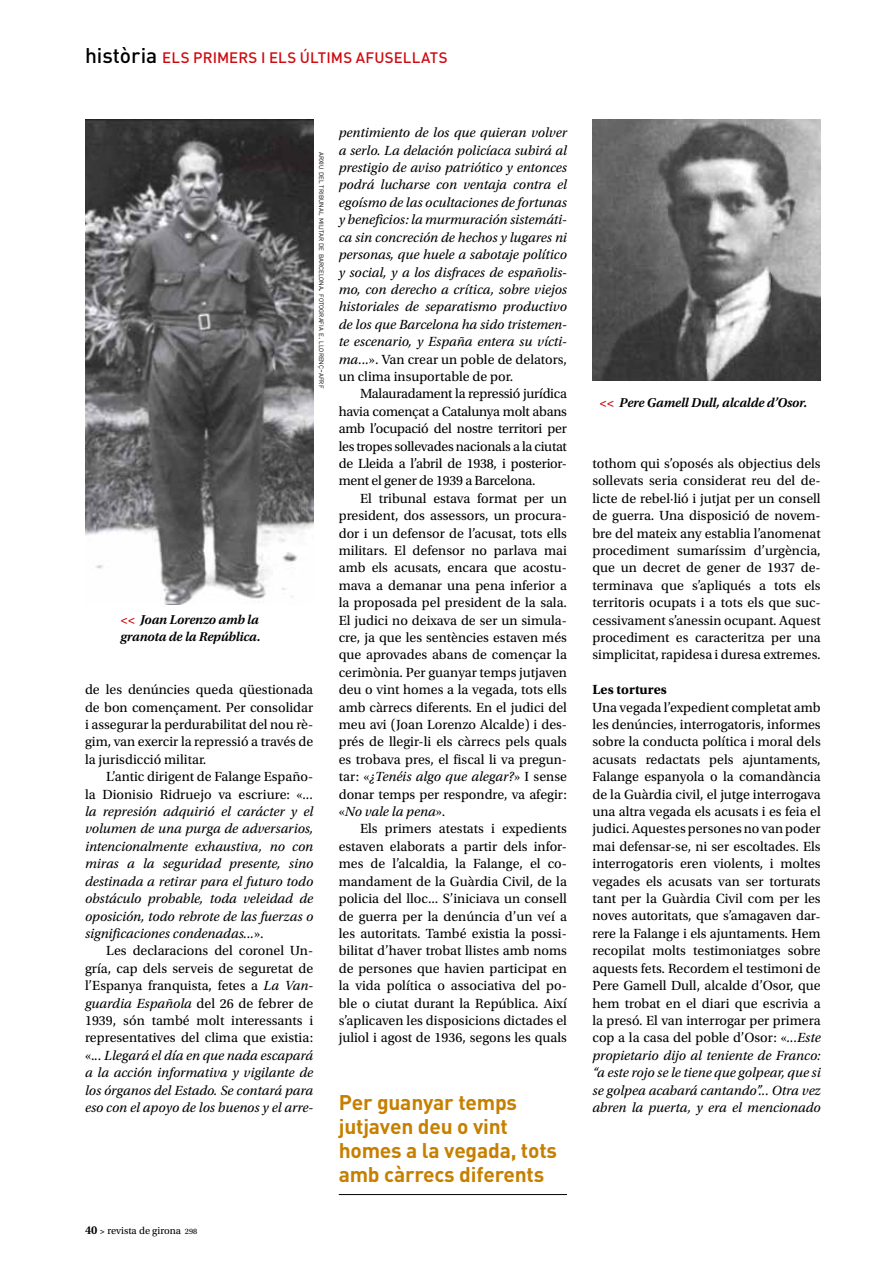
<style>
.page{position:relative;width:893px;height:1276px;background:#fff}
.page>*{position:absolute;margin:0;border:0;box-sizing:border-box;transform-origin:0 0}
.t1{font:700 21px/24px "FFDIN Pro";letter-spacing:-.01em;color:#c68000}
.t2{font:500 15px "FFDIN Pro";letter-spacing:.01em;color:#ce0b10}
.t3{font:13.95px/17.4px "Utopia Std";color:#000;text-align:justify}
.t4{font:italic 13.95px/17.4px "Utopia Std";color:#000;text-align:justify}
.t5{font:700 13.95px "Utopia Std";color:#000}
.t6{font:italic 600 13.5px/17.4px "Utopia Std";letter-spacing:-.015em;color:#000}
.t7{font:10.5px "Utopia Std";color:#000}
.t8{font:6.3px "FFDIN Pro";color:#000}
.s1{font-size:21px;color:#000}
.s2{font-size:9px}
.s3{color:#ce0b10}
.s4{font-style:normal}
.s5{font-style:italic}
.s6{font-weight:600;font-size:12px}
.s7{font-weight:600;font-size:9px}
.s8{font-size:8.25px}
</style>
<div class="page">
<hr style="left:339px;top:1194px;width:228px;height:1px;background:#000">
<img style="left:85px;top:120px;width:228px;height:485px">
<img style="left:592px;top:120px;width:229px;height:261px">
<p class="t2" style="left:85px;top:45px;width:364px"><span class="s1">història</span> ELS PRIMERS I ELS ÚLTIMS AFUSELLATS</p>
<p class="t8" style="left:326px;top:152px;width:238px;rotate:90deg">arxiu del tribunal militar de barcelona<span class="s2">.</span> fotografia e<span class="s2">.</span> llorenç<span class="s2">-</span>afrf</p>
<p class="t6" style="left:120px;top:610px;width:142px"><span class="s3">&lt;&lt;</span> Joan Lorenzo amb la granota de la República.</p>
<p class="t3" style="left:85px;top:681px;width:230px">de les denúncies queda qüestionada de bon començament. Per consolidar i assegurar la perdurabilitat del nou rè&shy;gim, van exercir la repressió a través de la jurisdicció militar.</p>
<p class="t4" style="left:85px;top:768px;width:230px;text-indent:21px"><span class="s4">L’antic dirigent de Falange Españo&shy;la Dionisio Ridruejo va escriure: «</span>... la represión adquirió el carácter y el volumen de una purga de adversarios, intencionalmente exhaustiva, no con miras a la seguridad presente, sino destinada a retirar para el futuro todo obstáculo probable, toda veleidad de oposición, todo rebrote de las fuerzas o significaciones condenadas...<span class="s4">».</span></p>
<p class="t3" style="left:85px;top:942px;width:230px;text-indent:21px">Les declaracions del coronel Un&shy;gría, cap dels serveis de seguretat de l’Espanya franquista, fetes a <span class="s5">La Van&shy;guardia Española</span> del 26 de febrer de 1939, són també molt interessants i representatives del clima que existia: «.<span class="s5">.. Llegará el día en que nada escapará a la acción informativa y vigilante de los órganos del Estado. Se contará para eso con el apoyo de los buenos y el arre-</span></p>
<p class="t4" style="left:339px;top:124px;width:230px">pentimiento de los que quieran volver a serlo. La delación policíaca subirá al prestigio de aviso patriótico y entonces podrá lucharse con ventaja contra el egoísmo de las ocultaciones de fortunas y beneficios: la murmuración sistemáti&shy;ca sin concreción de hechos y lugares ni personas, que huele a sabotaje político y social, y a los disfraces de españolis&shy;mo, con derecho a crítica, sobre viejos historiales de separatismo productivo de los que Barcelona ha sido tristemen&shy;te escenario, y España entera su vícti&shy;ma...<span class="s4">». Van crear un poble de delators, un clima insuportable de por.</span></p>
<p class="t3" style="left:339px;top:385px;width:230px;text-indent:21px">Malauradament la repressió jurídica havia començat a Catalunya molt abans amb l’ocupació del nostre territori per les tropes sollevades nacionals a la ciutat de Lleida a l’abril de 1938, i posterior&shy;ment el gener de 1939 a Barcelona.</p>
<p class="t3" style="left:339px;top:490px;width:230px;text-indent:21px">El tribunal estava format per un president, dos assessors, un procura&shy;dor i un defensor de l’acusat, tots ells militars. El defensor no parlava mai amb els acusats, encara que acostu&shy;mava a demanar una pena inferior a la proposada pel president de la sala.<br>El judici no deixava de ser un simula&shy;cre, ja que les sentències estaven més que aprovades abans de començar la cerimònia. Per guanyar temps jutjaven deu o vint homes a la vegada, tots ells amb càrrecs diferents. En el judici del meu avi (Joan Lorenzo Alcalde) i des&shy;prés de llegir-li els càrrecs pels quals es trobava pres, el fiscal li va pregun&shy;tar: «<span class="s5">¿Tenéis algo que alegar?</span>» I sense donar temps per respondre, va afegir: «<span class="s5">No vale la pena</span>».</p>
<p class="t3" style="left:339px;top:820px;width:230px;text-indent:21px">Els primers atestats i expedients estaven elaborats a partir dels infor&shy;mes de l’alcaldia, la Falange, el co&shy;mandament de la Guàrdia Civil, de la policia del lloc... S’iniciava un consell de guerra per la denúncia d’un veí a les autoritats. També existia la possi&shy;bilitat d’haver trobat llistes amb noms de persones que havien participat en la vida política o associativa del po&shy;ble o ciutat durant la República. Així s’aplicaven les disposicions dictades el juliol i agost de 1936, segons les quals</p>
<h1 class="t1" style="left:339px;top:1087px;width:220px">Per guanyar temps jutjaven deu o vint homes a la vegada, tots amb càrrecs diferents</h1>
<p class="t7" style="left:85px;top:1224px;width:114px"><span class="s6">40</span> <span class="s7">&gt;</span> revista de girona <span class="s8">298</span></p>
<p class="t6" style="left:600px;top:394px;width:209px"><span class="s3">&lt;&lt;</span> Pere Gamell Dull, alcalde d’Osor.</p>
<p class="t3" style="left:592px;top:455px;width:230px">tothom qui s’oposés als objectius dels sollevats seria considerat reu del de&shy;licte de rebel·lió i jutjat per un consell de guerra. Una disposició de novem&shy;bre del mateix any establia l’anomenat procediment sumaríssim d’urgència, que un decret de gener de 1937 de&shy;terminava que s’apliqués a tots els territoris ocupats i a tots els que suc&shy;cessivament s’anessin ocupant. Aquest procediment es caracteritza per una simplicitat, rapidesa i duresa extremes.</p>
<p class="t5" style="left:592px;top:681px;width:76px">Les tortures</p>
<p class="t3" style="left:592px;top:698px;width:230px">Una vegada l’expedient completat amb les denúncies, interrogatoris, informes sobre la conducta política i moral dels acusats redactats pels ajuntaments, Falange espanyola o la comandància de la Guàrdia civil, el jutge interrogava una altra vegada els acusats i es feia el judici. Aquestes persones no van poder mai defensar-se, ni ser escoltades. Els interrogatoris eren violents, i moltes vegades els acusats van ser torturats tant per la Guàrdia Civil com per les noves autoritats, que s’amagaven dar&shy;rere la Falange i els ajuntaments. Hem recopilat molts testimoniatges sobre aquests fets. Recordem el testimoni de Pere Gamell Dull, alcalde d’Osor, que hem trobat en el diari que escrivia a la presó. El van interrogar per primera cop a la casa del poble d’Osor: «<span class="s5">...Este propietario dijo al teniente de Franco: “a este rojo se le tiene que golpear, que si se golpea acabará cantando”... Otra vez abren la puerta, y era el mencionado</span></p>
</div>
